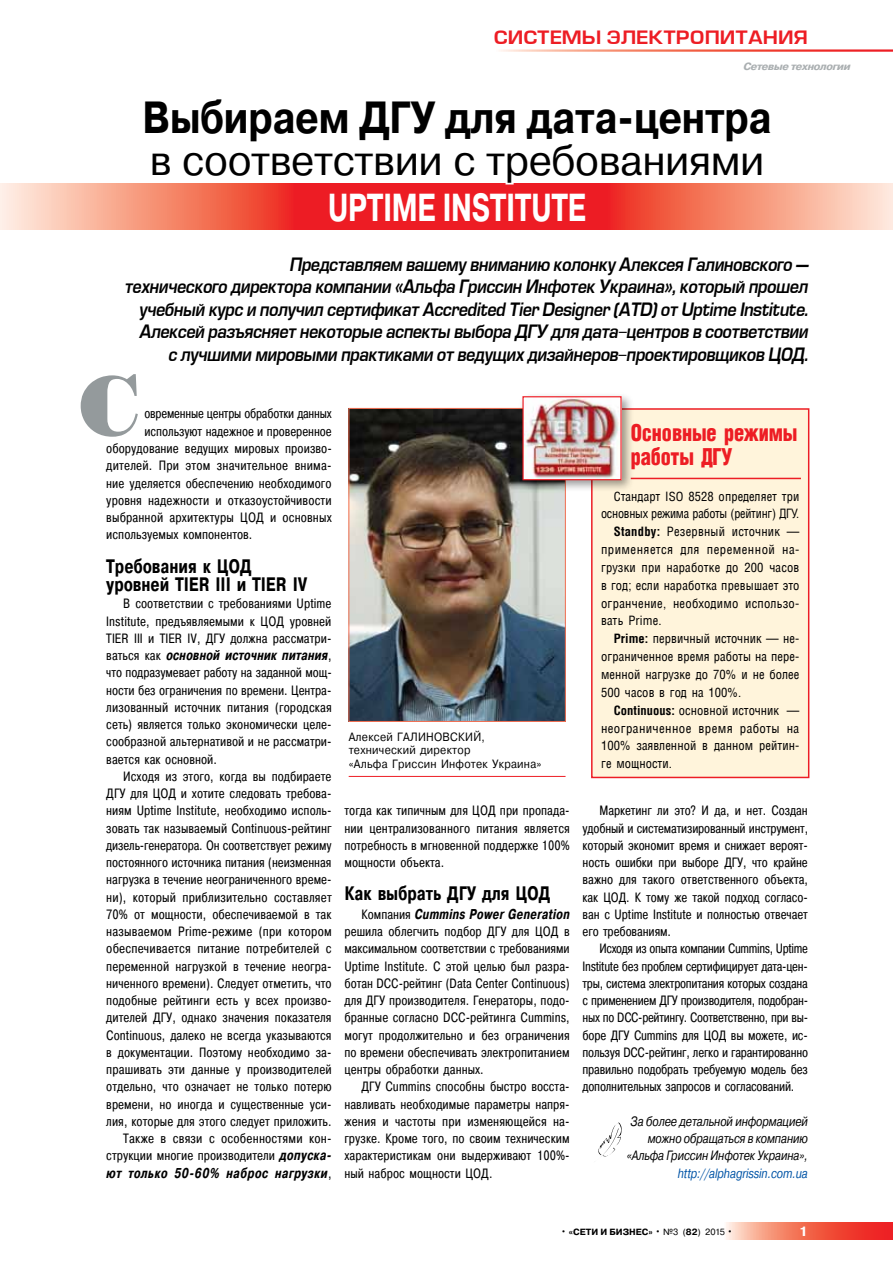
<style>
.page{position:relative;width:893px;height:1263px;background:#fff}
.page>*{position:absolute;margin:0;border:0;box-sizing:border-box;transform-origin:0 0}
.t1{font:84px "Standard Poster Cyrillic";color:#949a9c}
.t2{font:700 45px "Pragmatica";letter-spacing:-.01em;color:#000;scale:.85 1}
.t3{font:42px "Pragmatica";letter-spacing:-.01em;color:#000}
.t4{font:700 39px "Pragmatica";letter-spacing:-.01em;color:#fff;scale:.7 1}
.t5{font:300 condensed 22.5px/24px "AG Letterica";letter-spacing:-.005em;color:#ed1d24;scale:.9 1}
.t6{font:700 19.5px/18px "Pragmatica Cond";letter-spacing:-.005em;color:#000;scale:.9 1}
.t7{font:italic 18px/22.5px "Europe Demi";letter-spacing:-.03em;color:#000;text-align:right;scale:.9 1}
.t8{font:18px "Europe Demi Normal";color:#ed1d24;scale:1.1 1}
.t9{font:italic 700 14.25px "Pragmatica Cond";letter-spacing:.01em;color:#000;scale:.9 1}
.t10{font:italic 700 14.25px "Pragmatica Cond";letter-spacing:.01em;color:#000;scale:.91 1}
.t11{font:13.5px/17.2px "Pragmatica Cond";letter-spacing:.005em;color:#000;text-align:justify;scale:.95 1}
.t12{font:13.5px/17.2px "Pragmatica Cond";letter-spacing:.005em;color:#000;text-align:justify;scale:.94 1}
.t13{font:13.5px/17.2px "Pragmatica Cond";letter-spacing:.005em;color:#000;text-align:justify;scale:.93 1}
.t14{font:13.5px "Pragmatica Cond";letter-spacing:.005em;color:#000;scale:.96 1}
.t15{font:italic 13.5px/17.2px "Pragmatica";letter-spacing:-.01em;color:#000;text-align:right;scale:.8 1}
.t16{font:13.5px "Pragmatica Cond";letter-spacing:-.015em;color:#000;scale:.93 1}
.t17{font:italic 13.5px "Pragmatica";letter-spacing:-.01em;color:#0054a6;scale:.8 1}
.t18{font:700 13.5px "Pragmatica";color:#fff}
.t19{font:12.45px "AG Letterica Condensed";letter-spacing:.005em;color:#000}
.t20{font:12.45px "AG Letterica Condensed";letter-spacing:-.02em;color:#000}
.t21{font:12.45px "AG Letterica Condensed";letter-spacing:.035em;color:#000}
.t22{font:12.45px "AG Letterica Condensed";letter-spacing:.025em;color:#000;scale:1.04 1}
.t23{font:12px/13.5px "Pragmatica";letter-spacing:.025em;color:#000;scale:.9 1}
.t24{font:italic 700 10.5px "Pragmatica Cond";letter-spacing:-.04em;color:#aaafb1;scale:1.23 1}
.t25{font:700 9px "Pragmatica";color:#000}
.s1{font-weight:400;font-style:normal;font-size:13.5px}
.s2{font-weight:700;font-style:italic;font-size:14.25px}
.s3{font-weight:700}
.s4{font-weight:400;font-size:10.5px}
.s5{font-weight:400}
</style>
<div class="page">
<svg style="left:726px;top:1222px;width:167px;height:17px;background:#f36e5c"></svg>
<svg style="left:775px;top:184px;width:118px;height:46px;background:#fbc6b3"></svg>
<svg style="left:0;top:184px;width:70px;height:46px;background:#fddbcc"></svg>
<svg style="left:598px;top:1123px;width:24px;height:34px"></svg>
<svg style="left:70px;top:183px;width:705px;height:596px"></svg>
<hr style="left:349px;top:776px;width:217px;height:1px;background:#ed1d24">
<img style="left:351px;top:410px;width:213px;height:310px">
<div style="left:349px;top:408px;width:217px;height:314px;border:1px solid #f37053"></div>
<div style="left:592px;top:409px;width:217px;height:368px;background:#fff4db"></div>
<div style="left:591px;top:408px;width:218px;height:370px;border:2px solid #ed1d24"></div>
<hr style="left:631px;top:478px;width:170px;height:1px;background:#ed1d24">
<div style="left:518px;top:392px;width:116px;height:101px;background:#000;opacity:.4"></div>
<img style="left:524px;top:398px;width:96px;height:80px">
<div style="left:522px;top:396px;width:100px;height:84px;border:1px solid #ed1d24"></div>
<h3 class="t8" style="left:494px;top:28px;width:287px">Системы электропитания</h3>
<p class="t24" style="left:743px;top:60px;width:89px">Cетевые технологии</p>
<h2 class="t2" style="left:143px;top:88px;width:742px">Выбираем ДГУ для дата-центра</h2>
<h3 class="t3" style="left:150px;top:134px;width:616px">в соответствии с требованиями</h3>
<h3 class="t4" style="left:328px;top:182px;width:370px">UPTIME INSTITUTE</h3>
<p class="t7" style="left:124px;top:253px;width:761px">Представляем вашему вниманию колонку Алексея Галиновского —<br>технического директора компании «Альфа Гриссин Инфотек Украина», который прошел учебный курс и получил сертификат Accredited Tier Designer (ATD) от Uptime Institute.<br>Алексей разъясняет некоторые аспекты выбора ДГУ для дата-центров в соответствии<br>с лучшими мировыми практиками от ведущих дизайнеров-проектировщиков ЦОД.</p>
<h1 class="t1" style="left:77px;top:363px;width:64px">C</h1>
<p class="t16" style="left:145px;top:405px;width:203px">овременные центры обработки данных</p>
<p class="t12" style="left:145px;top:422px;width:201px">используют надежное и проверенное</p>
<p class="t11" style="left:106px;top:440px;width:239px">оборудование ведущих мировых произво-</p>
<p class="t14" style="left:106px;top:457px;width:236px">дителей. При этом значительное внима-</p>
<p class="t11" style="left:106px;top:474px;width:239px">ние уделяется обеспечению необходимого</p>
<p class="t14" style="left:106px;top:492px;width:236px">уровня надежности и отказоустойчивости</p>
<p class="t14" style="left:106px;top:509px;width:236px">выбранной архитектуры ЦОД и основных</p>
<p class="t11" style="left:106px;top:526px;width:155px">используемых компонентов.</p>
<h3 class="t6" style="left:106px;top:558px;width:225px">Требования к ЦОД уровней TIER III и TIER IV</h3>
<p class="t11" style="left:106px;top:595px;width:239px;text-indent:17px">В соответствии с требованиями Uptime Institute, предъявляемыми к ЦОД уровней TIER III и TIER IV, ДГУ должна рассматри-</p>
<p class="t9" style="left:106px;top:646px;width:252px"><span class="s1">ваться как</span> основной источник питания<span class="s1">,</span></p>
<p class="t12" style="left:106px;top:664px;width:241px">что подразумевает работу на заданной мощ&shy;ности без ограничения по времени. Центра&shy;лизованный источник питания (городская сеть) является только экономически целе&shy;сообразной альтернативой и не рассматри&shy;вается как основной.</p>
<p class="t11" style="left:106px;top:767px;width:239px;text-align:right">Исходя из этого, когда вы подбираете ДГУ для ЦОД и хотите следовать требова&shy;ниям Uptime Institute, необходимо исполь&shy;зовать так называемый Continuous-рейтинг дизель-генератора. Он соответствует режиму постоянного источника питания (неизменная нагрузка в течение неограниченного време&shy;ни), который приблизительно составляет 70% от мощности, обеспечиваемой в так называемом Prime-режиме (при котором обеспечивается питание потребителей с переменной нагрузкой в течение неогра&shy;ниченного времени). Следует отметить, что подобные рейтинги есть у всех произво&shy;дителей ДГУ, однако значения показателя Сontinuous, далеко не всегда указываются в документации. Поэтому необходимо за&shy;прашивать эти данные у производителей отдельно, что означает не только потерю времени, но иногда и существенные уси&shy;лия, которые для этого следует приложить.<br>Также в связи с особенностями кон&shy;струкции многие производители <span class="s2">допуска-</span></p>
<p class="t10" style="left:106px;top:1164px;width:249px">ют только 50-60% наброс нагрузки<span class="s1">,</span></p>
<p class="t23" style="left:349px;top:730px;width:216px">Алексей ГАЛИНОВСКИЙ, технический директор<br>«Альфа Гриссин Инфотек Украина»</p>
<p class="t11" style="left:344px;top:802px;width:239px">тогда как типичным для ЦОД при пропада&shy;нии централизованного питания является потребность в мгновенной поддержке 100% мощности объекта.</p>
<h3 class="t6" style="left:344px;top:886px;width:230px">Как выбрать ДГУ для ЦОД</h3>
<p class="t9" style="left:361px;top:905px;width:233px"><span class="s1">Компания</span> Cummins Power Generation</p>
<p class="t11" style="left:344px;top:923px;width:239px">решила облегчить подбор ДГУ для ЦОД в максимальном соответствии с требованиями Uptime Institute. С этой целью был разра&shy;ботан DCC-рейтинг (Data Center Continuous) для ДГУ производителя. Генераторы, подо&shy;бранные согласно DCC-рейтинга Cummins, могут продолжительно и без ограничения по времени обеспечивать электропитанием центры обработки данных.</p>
<p class="t11" style="left:344px;top:1078px;width:239px;text-indent:17px">ДГУ Cummins способны быстро восста&shy;навливать необходимые параметры напря&shy;жения и частоты при изменяющейся на&shy;грузке. Кроме того, по своим техническим характеристикам они выдерживают 100%- ный наброс мощности ЦОД.</p>
<h3 class="t5" style="left:631px;top:420px;width:187px">Основные режимы работы ДГУ</h3>
<p class="t19" style="left:614px;top:488px;width:187px">Стандарт ISO 8528 определяет три</p>
<p class="t20" style="left:601px;top:506px;width:200px">основных режима работы (рейтинг) ДГУ.</p>
<p class="t19" style="left:614px;top:524px;width:187px"><span class="s3">Standby:</span> Резервный источник —</p>
<p class="t21" style="left:601px;top:542px;width:200px">применяется для переменной на-</p>
<p class="t19" style="left:601px;top:560px;width:200px">грузки при наработке до 200 часов</p>
<p class="t19" style="left:601px;top:578px;width:200px">в год; если наработка превышает это</p>
<p class="t19" style="left:601px;top:596px;width:200px">огранчение, необходимо использо-</p>
<p class="t19" style="left:601px;top:613px;width:62px">вать Prime.</p>
<p class="t19" style="left:614px;top:631px;width:187px"><span class="s3">Prime:</span> первичный источник — не-</p>
<p class="t19" style="left:601px;top:649px;width:200px">ограниченное время работы на пере-</p>
<p class="t19" style="left:601px;top:667px;width:200px">менной нагрузке до 70% и не более</p>
<p class="t19" style="left:601px;top:685px;width:142px">500 часов в год на 100%.</p>
<p class="t19" style="left:614px;top:703px;width:187px"><span class="s3">Continuous:</span> основной источник —</p>
<p class="t22" style="left:601px;top:720px;width:192px">неограниченное время работы на</p>
<p class="t19" style="left:601px;top:738px;width:200px">100% заявленной в данном рейтин-</p>
<p class="t19" style="left:601px;top:756px;width:72px">ге мощности.</p>
<p class="t12" style="left:583px;top:802px;width:241px;text-indent:17px">Маркетинг ли это? И да, и нет. Создан удобный и систематизированный инструмент, который экономит время и снижает вероят&shy;ность ошибки при выборе ДГУ, что крайне важно для такого ответственного объекта, как ЦОД. К тому же такой подход согласо&shy;ван с Uptime Institute и полностью отвечает его требованиям.</p>
<p class="t13" style="left:583px;top:940px;width:244px;text-indent:17px">Исходя из опыта компании Cummins, Uptime Institute без проблем сертифицирует дата-цен&shy;тры, система электропитания которых создана с применением ДГУ производителя, подобран&shy;ных по DCC-рейтингу. Соответственно, при вы&shy;боре ДГУ Cummins для ЦОД вы можете, ис&shy;пользуя DCC-рейтинг, легко и гарантированно правильно подобрать требуемую модель без дополнительных запросов и согласований.</p>
<p class="t15" style="left:627px;top:1113px;width:228px">За более детальной информацией можно обращаться в компанию «Альфа Гриссин Инфотек Украина»,</p>
<p class="t17" style="left:678px;top:1164px;width:164px">http://alphagrissin.com.ua</p>
<p class="t25" style="left:560px;top:1226px;width:174px"><span class="s4">•</span> «СЕТИ И БИЗНЕС» <span class="s4">•</span> <span class="s5">№3 (</span>82<span class="s5">) 2015</span> <span class="s4">•</span></p>
<p class="t18" style="left:799px;top:1222px;width:10px">1</p>
</div>
